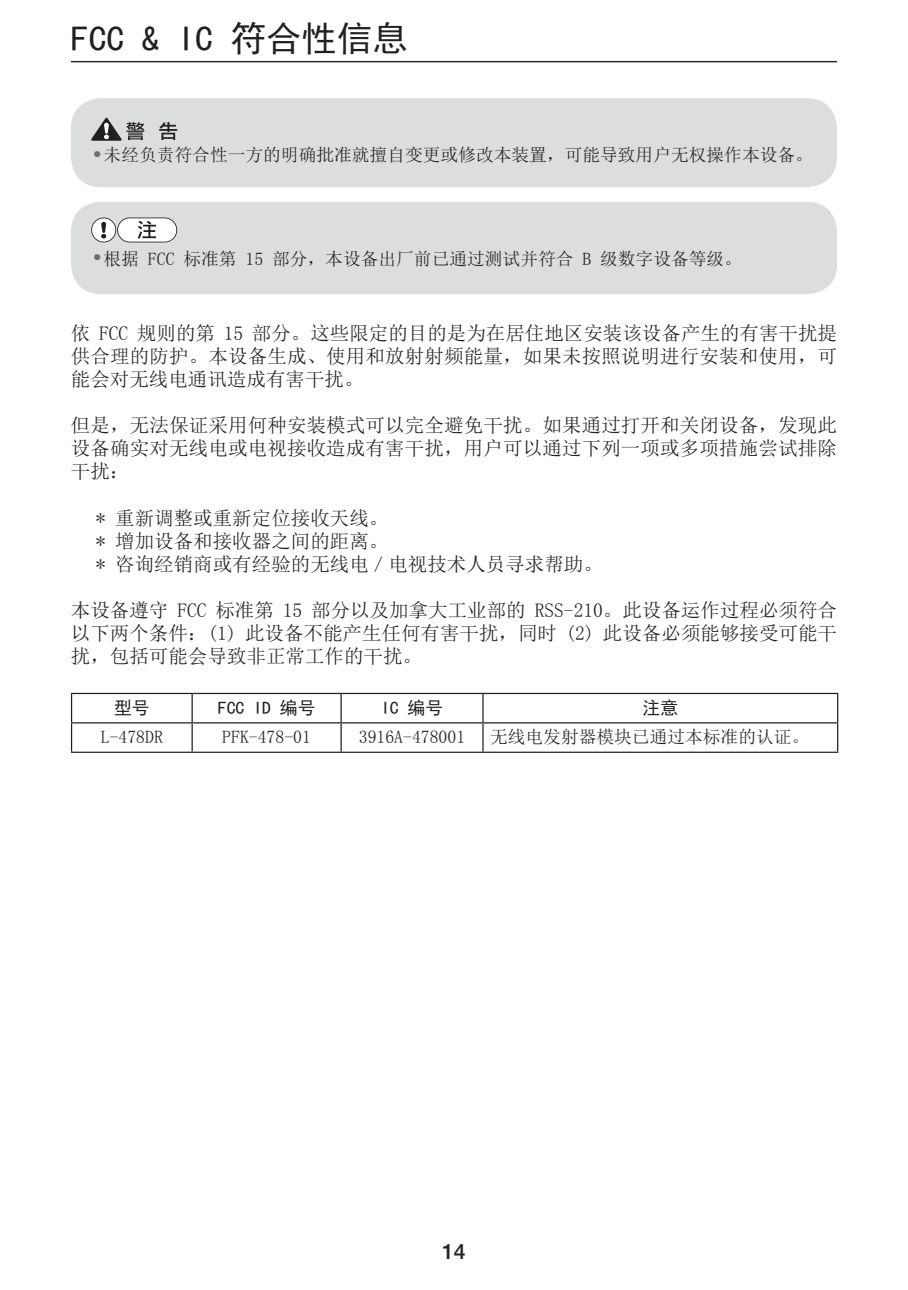
<style>
.page{position:relative;width:908px;height:1290px;background:#fff}
.page>*{position:absolute;margin:0;border:0;box-sizing:border-box;transform-origin:0 0}
.A_Head{font:35.5px "Sim Hei";color:#231f20}
.t1{font:500 21.25px "Helvetica Neue";color:#231f20}
._00_body{font:19.5px/23px "Sim Sun";letter-spacing:.005em;color:#231f20;text-align:justify}
._00_body_indent{font:19.5px "Sim Sun";color:#231f20}
.Note00{font:17.75px "Sim Sun";color:#231f20}
._01_Caps_11Q{font:17.75px "Sim Sun";color:#231f20}
._01_Caps_11Q-2{font:17.75px "Sim Hei";color:#231f20}
.s1{font-size:24.75px;color:#6c6d70}
</style>
<div class="page">
<hr style="left:71px;top:61px;width:765px;height:1px;background:#231f20">
<div style="left:71px;top:98px;width:765px;height:89px;background:#dcdddf;border-radius:30px"></div>
<svg style="left:91px;top:118px;width:86px;height:23px"></svg>
<div style="left:71px;top:202px;width:765px;height:92px;background:#dcdddf;border-radius:30px"></div>
<svg style="left:91px;top:217px;width:86px;height:25px;background:#d6d6d6"></svg>
<hr style="left:71px;top:693px;width:121px;height:1px;background:#231f20">
<hr style="left:192px;top:693px;width:149px;height:1px;background:#231f20">
<hr style="left:191px;top:694px;width:2px;height:28px;background:#231f20">
<hr style="left:341px;top:693px;width:142px;height:1px;background:#231f20">
<hr style="left:483px;top:693px;width:354px;height:1px;background:#231f20">
<hr style="left:71px;top:722px;width:121px;height:1px;background:#231f20">
<svg style="left:71px;top:694px;width:1px;height:58px"></svg>
<hr style="left:192px;top:722px;width:149px;height:1px;background:#231f20">
<hr style="left:191px;top:723px;width:2px;height:29px;background:#231f20">
<hr style="left:341px;top:722px;width:142px;height:1px;background:#231f20">
<svg style="left:340px;top:694px;width:1px;height:58px"></svg>
<hr style="left:483px;top:722px;width:354px;height:1px;background:#231f20">
<svg style="left:482px;top:694px;width:1px;height:58px"></svg>
<hr style="left:71px;top:752px;width:121px;height:1px;background:#231f20">
<hr style="left:192px;top:752px;width:149px;height:1px;background:#231f20">
<hr style="left:341px;top:752px;width:142px;height:1px;background:#231f20">
<hr style="left:483px;top:752px;width:354px;height:1px;background:#231f20">
<p class="A_Head" style="left:71px;top:20px;width:338px">FCC &amp; IC 符合性信息</p>
<p class="Note00" style="left:91px;top:146px;width:723px"><span class="s1">•</span>未经负责符合性一方的明确批准就擅自变更或修改本装置，可能导致用户无权操作本设备。</p>
<p class="Note00" style="left:91px;top:250px;width:652px"><span class="s1">•</span>根据 FCC 标准第 15 部分，本设备出厂前已通过测试并符合 B 级数字设备等级。</p>
<p class="_00_body" style="left:71px;top:322px;width:767px">依 FCC 规则的第 15 部分。这些限定的目的是为在居住地区安装该设备产生的有害干扰提供合理的防护。本设备生成、使用和放射射频能量，如果未按照说明进行安装和使用，可能会对无线电通讯造成有害干扰。</p>
<p class="_00_body" style="left:71px;top:414px;width:767px">但是，无法保证采用何种安装模式可以完全避免干扰。如果通过打开和关闭设备，发现此设备确实对无线电或电视接收造成有害干扰，用户可以通过下列一项或多项措施尝试排除干扰：</p>
<p class="_00_body_indent" style="left:96px;top:508px;width:294px">* 重新调整或重新定位接收天线。</p>
<p class="_00_body_indent" style="left:96px;top:531px;width:294px">* 增加设备和接收器之间的距离。</p>
<p class="_00_body_indent" style="left:96px;top:554px;width:508px">* 咨询经销商或有经验的无线电／电视技术人员寻求帮助。</p>
<p class="_00_body" style="left:71px;top:598px;width:767px">本设备遵守 FCC 标准第 15 部分以及加拿大工业部的 RSS-210。此设备运作过程必须符合以下两个条件：(1) 此设备不能产生任何有害干扰，同时 (2) 此设备必须能够接受可能干扰，包括可能会导致非正常工作的干扰。</p>
<p class="_01_Caps_11Q-2" style="left:114px;top:699px;width:37px">型号</p>
<p class="_01_Caps_11Q-2" style="left:218px;top:699px;width:99px">FCC ID 编号</p>
<p class="_01_Caps_11Q-2" style="left:381px;top:699px;width:64px">IC 编号</p>
<p class="_01_Caps_11Q-2" style="left:642px;top:699px;width:37px">注意</p>
<p class="_01_Caps_11Q" style="left:101px;top:728px;width:64px">L-478DR</p>
<p class="_01_Caps_11Q" style="left:222px;top:728px;width:90px">PFK-478-01</p>
<p class="_01_Caps_11Q" style="left:358px;top:728px;width:108px">3916A-478001</p>
<p class="_01_Caps_11Q" style="left:490px;top:728px;width:320px">无线电发射器模块已通过本标准的认证。</p>
<p class="t1" style="left:442px;top:1238px;width:25px">14</p>
</div>
